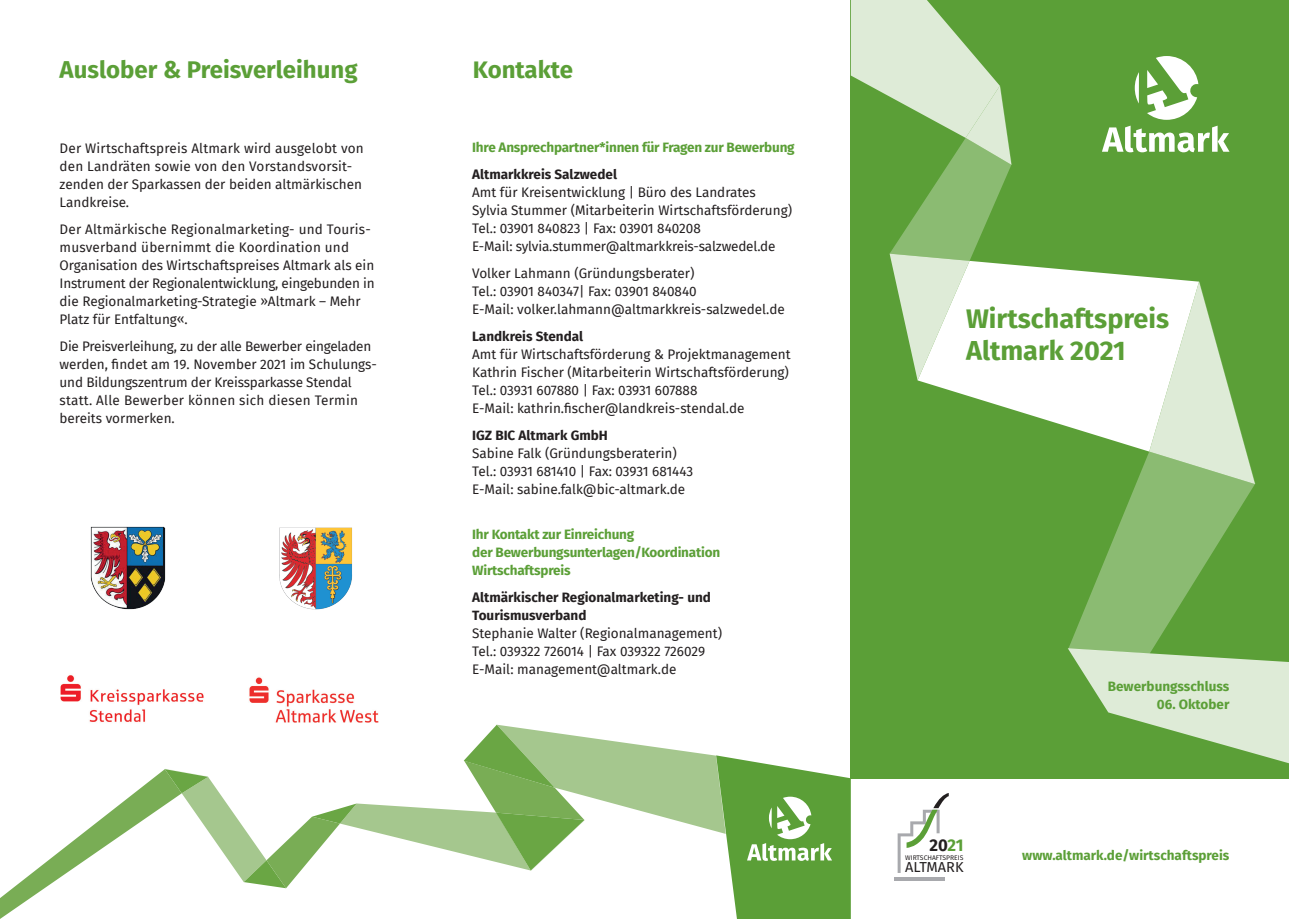
<style>
.page{position:relative;width:1289px;height:919px;background:#fff}
.page>*{position:absolute;margin:0;border:0;box-sizing:border-box;transform-origin:0 0}
.t1{font:700 27px/32px "Fira Sans";color:#5b9f37}
.t2{font:700 24px "Fira Sans";color:#5b9f37}
.t3{font:700 16.95px "Fira Sans";color:#231f20}
.t4{font:14.4px "Fira Sans";color:#231f20}
.t5{font:13.5px/18px "Fira Sans";color:#231f20}
.t6{font:700 13.5px/18px "Fira Sans";letter-spacing:-.015em;color:#5b9f37}
.t7{font:700 13.5px/18px "Fira Sans";color:#231f20}
.t8{font:6.75px "Fira Sans";color:#231f20}
.s1{color:#5b9f37}
</style>
<div class="page">
<div style="left:850px;top:0;width:438px;height:778px;background:#5b9f37"></div>
<img style="left:90px;top:526px;width:76px;height:84px">
<img style="left:60px;top:675px;width:144px;height:47px">
<img style="left:279px;top:527px;width:73px;height:83px">
<img style="left:249px;top:677px;width:130px;height:46px">
<svg style="left:1102px;top:56px;width:127px;height:96px"></svg>
<svg style="left:917px;top:264px;width:274px;height:163px;fill:#fff"></svg>
<svg style="left:850px;top:0;width:161px;height:380px"></svg>
<hr style="left:893px;top:877px;width:51px;height:3px;background:#a8a9ad">
<svg style="left:897px;top:793px;width:51px;height:79px"></svg>
<svg style="left:1067px;top:281px;width:221px;height:482px"></svg>
<svg style="left:0;top:724px;width:850px;height:194px"></svg>
<h2 class="t2" style="left:60px;top:49px;width:299px">Auslober &amp; Preisverleihung</h2>
<h2 class="t2" style="left:473px;top:49px;width:102px">Kontakte</h2>
<p class="t5" style="left:60px;top:139px;width:306px">Der Wirtschaftspreis Altmark wird ausgelobt von den Landräten sowie von den Vorstandsvorsit&shy;zenden der Sparkassen der beiden altmärkischen Landkreise.</p>
<p class="t5" style="left:60px;top:220px;width:317px">Der Altmärkische Regionalmarketing- und Touris&shy;musverband übernimmt die Koordination und Organisation des Wirtschaftspreises Altmark als ein Instrument der Regionalentwicklung, eingebunden in die Regionalmarketing-Strategie »Altmark – Mehr Platz für Entfaltung«.</p>
<p class="t5" style="left:60px;top:337px;width:319px">Die Preisverleihung, zu der alle Bewerber eingeladen werden, findet am 19. November 2021 im Schulungs&shy;und Bildungszentrum der Kreissparkasse Stendal statt. Alle Bewerber können sich diesen Termin bereits vormerken.</p>
<p class="t6" style="left:472px;top:137px;width:324px">Ihre Ansprechpartner*innen für Fragen zur Bewerbung</p>
<p class="t7" style="left:472px;top:164px;width:146px">Altmarkkreis Salzwedel</p>
<p class="t5" style="left:472px;top:183px;width:321px">Amt für Kreisentwicklung | Büro des Landrates Sylvia Stummer (Mitarbeiterin Wirtschaftsförderung)<br>Tel.: 03901 840823 | Fax: 03901 840208<br>E-Mail: sylvia.stummer@altmarkkreis-salzwedel.de</p>
<p class="t5" style="left:472px;top:264px;width:314px">Volker Lahmann (Gründungsberater)<br>Tel.: 03901 840347| Fax: 03901 840840<br>E-Mail: volker.lahmann@altmarkkreis-salzwedel.de</p>
<p class="t7" style="left:472px;top:326px;width:112px">Landkreis Stendal</p>
<p class="t5" style="left:472px;top:345px;width:320px">Amt für Wirtschaftsförderung &amp; Projektmanagement Kathrin Fischer (Mitarbeiterin Wirtschaftsförderung)<br>Tel.: 03931 607880 | Fax: 03931 607888<br>E-Mail: kathrin.fischer@landkreis-stendal.de</p>
<p class="t7" style="left:472px;top:425px;width:137px">IGZ BIC Altmark GmbH</p>
<p class="t5" style="left:472px;top:444px;width:222px">Sabine Falk (Gründungsberaterin)<br>Tel.: 03931 681410 | Fax: 03931 681443<br>E-Mail: sabine.falk@bic-altmark.de</p>
<p class="t6" style="left:472px;top:524px;width:249px">Ihr Kontakt zur Einreichung<br>der Bewerbungsunterlagen/Koordination<br>Wirtschaftspreis</p>
<p class="t7" style="left:472px;top:587px;width:240px">Altmärkischer Regionalmarketing- und<br>Tourismusverband</p>
<p class="t5" style="left:472px;top:624px;width:251px">Stephanie Walter (Regionalmanagement)<br>Tel.: 039322 726014 | Fax 039322 726029<br>E-Mail: management@altmark.de</p>
<h1 class="t1" style="left:966px;top:300px;width:204px">Wirtschaftspreis<br>Altmark 2021</h1>
<p class="t3" style="left:929px;top:830px;width:36px">20<span class="s1">21</span></p>
<p class="t8" style="left:905px;top:852px;width:60px">WIRTSCHAFTSPREIS</p>
<p class="t4" style="left:905px;top:856px;width:60px">ALTMARK</p>
<p class="t6" style="left:1107px;top:676px;width:123px">Bewerbungsschluss</p>
<p class="t6" style="left:1156px;top:694px;width:74px">06. Oktober</p>
<p class="t6" style="left:1022px;top:845px;width:209px">www.altmark.de/wirtschaftspreis</p>
</div>
